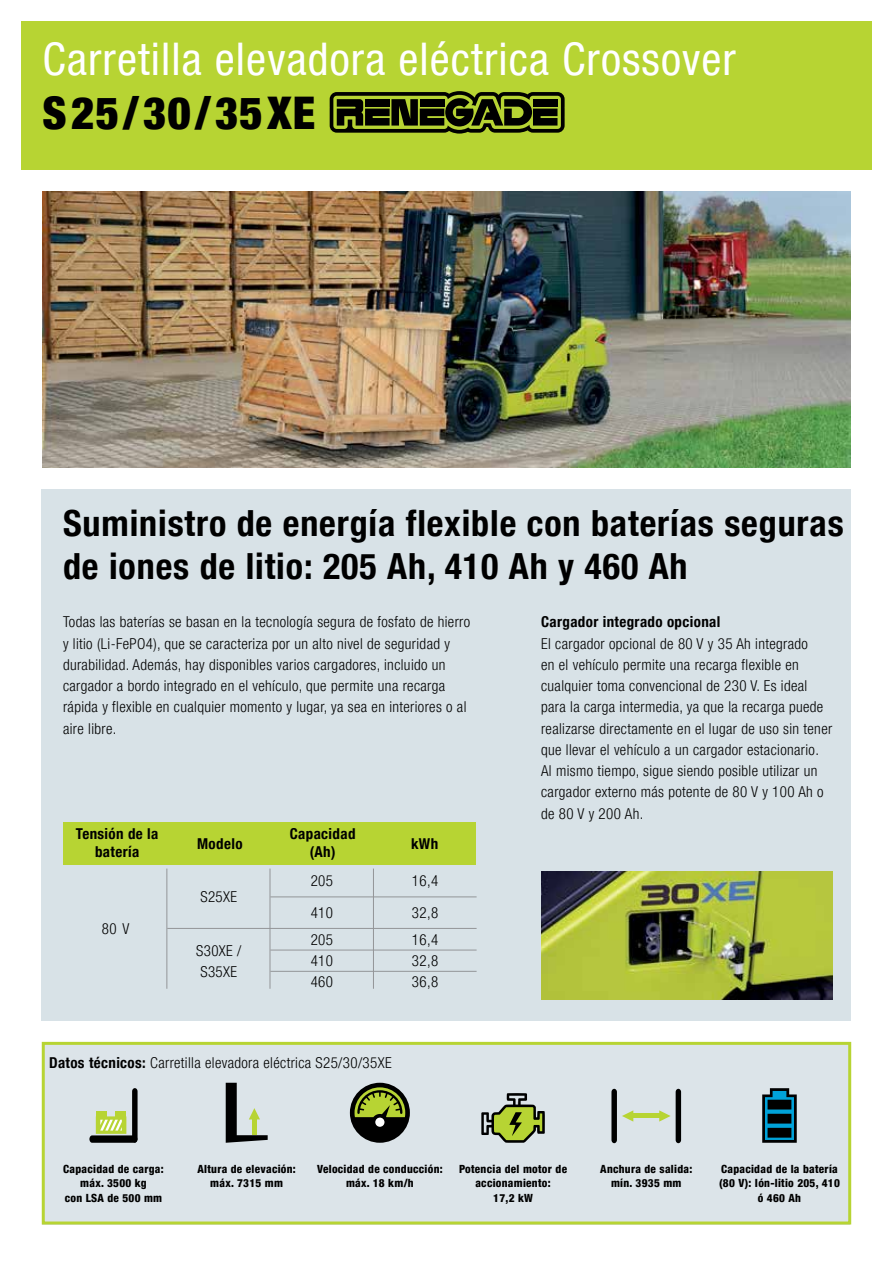
<style>
.page{position:relative;width:893px;height:1263px;background:#fff}
.page>*{position:absolute;margin:0;border:0;box-sizing:border-box;transform-origin:0 0}
.t1{font:condensed 45px "Helvetica Neue LT Pro";letter-spacing:.025em;color:#fff}
.t2{font:900 condensed 45px "Helvetica Neue LT Pro";letter-spacing:.025em;color:#000}
.t3{font:700 condensed 36px/43.2px "Helvetica Neue LT Pro";letter-spacing:.025em;color:#000}
.t4{font:300 condensed 15px/21.3px "Helvetica Neue LT Pro";letter-spacing:.025em;color:#000}
.t5{font:700 condensed 15px/18px "Helvetica Neue LT Pro";letter-spacing:.025em;color:#000;text-align:center}
.t6{font:800 condensed 11.25px/14.9px "Helvetica Neue LT Pro";letter-spacing:.025em;color:#000;text-align:center}
.s1{font-weight:700}
</style>
<div class="page">
<img style="left:43px;top:191px;width:807px;height:277px">
<div style="left:43px;top:1042px;width:807px;height:183px;background:#dce4e9"></div>
<div style="left:42px;top:489px;width:809px;height:531px;background:#d8e2e7"></div>
<img style="left:541px;top:872px;width:291px;height:127px">
<div style="left:21px;top:21px;width:851px;height:149px;background:#b7d433"></div>
<svg style="left:89px;top:1088px;width:49px;height:55px"></svg>
<div style="left:96px;top:1111px;width:11px;height:7px;background:#b7d433"></div>
<div style="left:115px;top:1111px;width:11px;height:6px;background:#b7d433"></div>
<svg style="left:226px;top:1083px;width:42px;height:60px"></svg>
<svg style="left:350px;top:1083px;width:60px;height:60px"></svg>
<svg style="left:481px;top:1093px;width:64px;height:50px"></svg>
<svg style="left:762px;top:1088px;width:35px;height:55px;background:#0f4456"></svg>
<div style="left:42px;top:1042px;width:809px;height:182px;border:3px solid #b7d433"></div>
<hr style="left:631px;top:1114px;width:30px;height:4px;background:#b7d433">
<svg style="left:659px;top:1089px;width:22px;height:54px"></svg>
<svg style="left:611px;top:1089px;width:22px;height:54px"></svg>
<svg style="left:330px;top:91px;width:235px;height:43px"></svg>
<div style="left:64px;top:822px;width:412px;height:43px;background:#b7d433"></div>
<hr style="left:167px;top:928px;width:310px;height:1px;background:#939598">
<hr style="left:270px;top:950px;width:207px;height:1px;background:#939598">
<hr style="left:166px;top:868px;width:1px;height:121px;background:#939598">
<hr style="left:270px;top:868px;width:1px;height:121px;background:#939598">
<hr style="left:373px;top:868px;width:1px;height:121px;background:#939598">
<hr style="left:270px;top:896px;width:207px;height:1px;background:#939598">
<hr style="left:270px;top:971px;width:207px;height:1px;background:#939598">
<h1 class="t1" style="left:43px;top:32px;width:695px">Carretilla elevadora eléctrica Crossover</h1>
<h1 class="t2" style="left:43px;top:86px;width:274px">S25/30/35XE</h1>
<h2 class="t3" style="left:63px;top:502px;width:782px">Suministro de energía flexible con baterías seguras de iones de litio: 205 Ah, 410 Ah y 460 Ah</h2>
<p class="t4" style="left:63px;top:611px;width:409px">Todas las baterías se basan en la tecnología segura de fosfato de hierro y litio (Li-FePO4), que se caracteriza por un alto nivel de seguridad y durabilidad. Además, hay disponibles varios cargadores, incluido un cargador a bordo integrado en el vehículo, que permite una recarga rápida y flexible en cualquier momento y lugar, ya sea en interiores o al aire libre.</p>
<p class="t5" style="left:541px;top:613px;width:181px">Cargador integrado opcional</p>
<p class="t4" style="left:541px;top:632px;width:293px">El cargador opcional de 80 V y 35 Ah integrado<br>en el vehículo permite una recarga flexible en cualquier toma convencional de 230 V. Es ideal para la carga intermedia, ya que la recarga puede realizarse directamente en el lugar de uso sin tener que llevar el vehículo a un cargador estacionario.<br>Al mismo tiempo, sigue siendo posible utilizar un cargador externo más potente de 80 V y 100 Ah o de 80 V y 200 Ah.</p>
<p class="t5" style="left:76px;top:825px;width:84px">Tensión de la batería</p>
<p class="t5" style="left:197px;top:835px;width:47px">Modelo</p>
<p class="t5" style="left:290px;top:825px;width:67px">Capacidad (Ah)</p>
<p class="t5" style="left:411px;top:835px;width:29px">kWh</p>
<p class="t4" style="left:102px;top:918px;width:29px">80 V</p>
<p class="t4" style="left:200px;top:886px;width:38px">S25XE</p>
<p class="t4" style="left:196px;top:939px;width:47px">S30XE /<br>S35XE</p>
<p class="t4" style="left:311px;top:870px;width:24px">205</p>
<p class="t4" style="left:412px;top:870px;width:28px">16,4</p>
<p class="t4" style="left:311px;top:899px;width:24px;line-height:26.7px">410<br>205</p>
<p class="t4" style="left:311px;top:950px;width:24px">410<br>460</p>
<p class="t4" style="left:412px;top:899px;width:28px;line-height:26.7px">32,8<br>16,4</p>
<p class="t4" style="left:412px;top:950px;width:28px">32,8<br>36,8</p>
<p class="t4" style="left:49px;top:1052px;width:344px"><span class="s1">Datos técnicos:</span> Carretilla elevadora eléctrica S25/30/35XE</p>
<p class="t6" style="left:63px;top:1161px;width:102px">Capacidad de carga: máx. 3500 kg<br>con LSA de 500 mm</p>
<p class="t6" style="left:198px;top:1161px;width:100px">Altura de elevación: máx. 7315 mm</p>
<p class="t6" style="left:317px;top:1161px;width:127px">Velocidad de conducción: máx. 18 km/h</p>
<p class="t6" style="left:459px;top:1161px;width:109px">Potencia del motor de accionamiento:<br>17,2 kW</p>
<p class="t6" style="left:600px;top:1161px;width:93px">Anchura de salida: mín. 3935 mm</p>
<p class="t6" style="left:719px;top:1161px;width:122px">Capacidad de la batería (80 V): Ión-litio 205, 410 ó 460 Ah</p>
</div>
